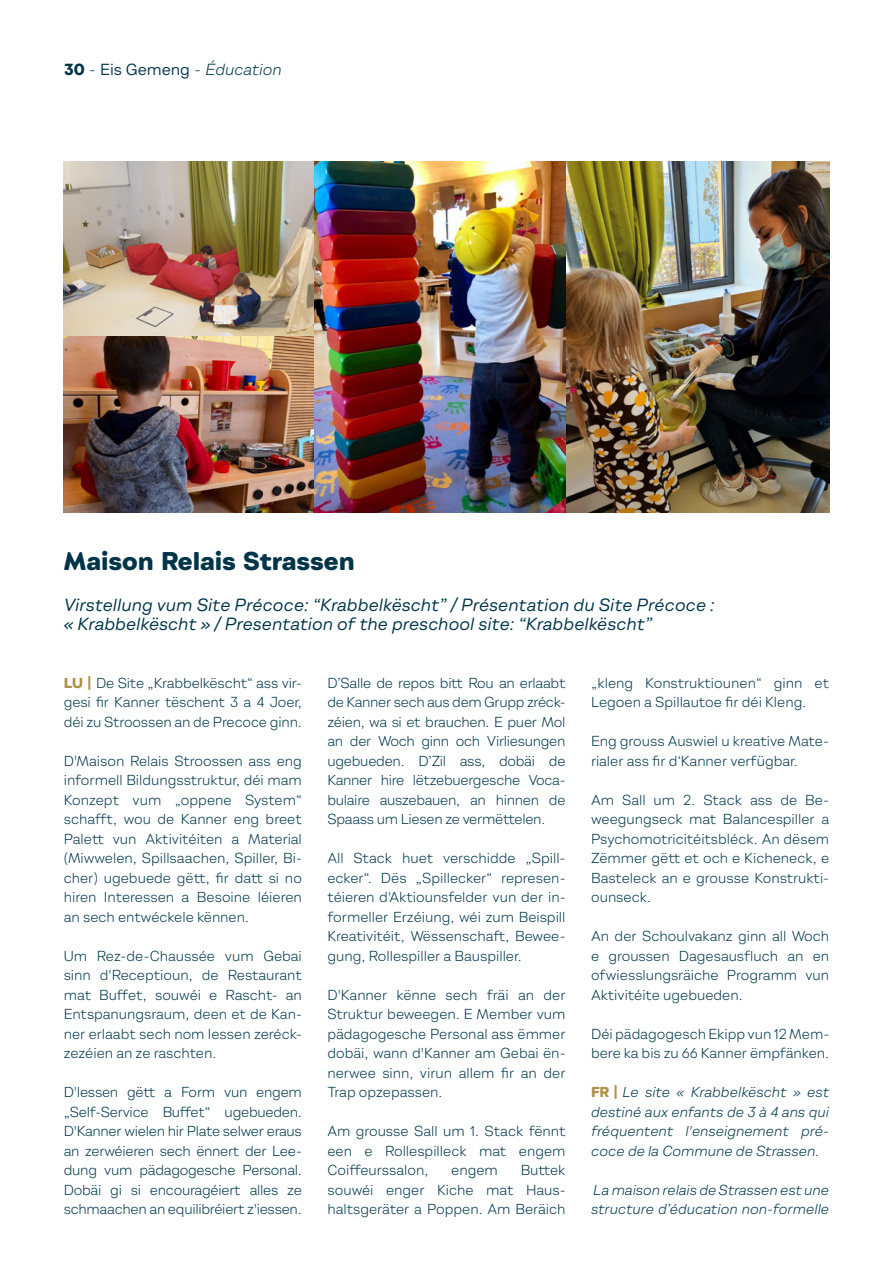
<style>
.page{position:relative;width:893px;height:1263px;background:#fff}
.page>*{position:absolute;margin:0;border:0;box-sizing:border-box;transform-origin:0 0}
.t1{font:800 24px "Montreux GS";letter-spacing:-.005em;color:#003549}
.t2{font:italic 16.5px/19.5px "Montreux GS";color:#003549}
.t3{font:15px "Montreux GS";color:#003549}
.t4{font:13.5px/19.5px "Montreux GS";letter-spacing:-.005em;color:#003549;text-align:justify}
.t5{font:italic 13.5px/19.5px "Montreux GS";color:#003549;text-align:justify}
.s1{font-weight:800}
.s2{font-style:inherit}
.s3{font-style:italic}
.s4{font-weight:800;color:#af9049}
.s5{font-weight:800;font-style:normal;color:#af9049}
</style>
<div class="page">
<img style="left:64px;top:161px;width:765px;height:351px">
<p class="t3" style="left:64px;top:61px;width:219px"><span class="s1">30</span> <span class="s2">-</span> Eis Gemeng <span class="s2">-</span> <span class="s3">Éducation</span></p>
<h1 class="t1" style="left:64px;top:545px;width:293px">Maison Relais Strassen</h1>
<p class="t2" style="left:64px;top:595px;width:653px">Virstellung vum Site Précoce: “Krabbelkëscht” / Présentation du Site Précoce : « Krabbelkëscht » / Presentation of the preschool site: “Krabbelkëscht”</p>
<p class="t4" style="left:64px;top:673px;width:240px"><span class="s4">LU |</span> De Site „Krabbelkëscht“ ass vir&shy;gesi fir Kanner tëschent 3 a 4 Joer, déi zu Stroossen an de Precoce ginn.</p>
<p class="t4" style="left:64px;top:751px;width:240px">D'Maison Relais Stroossen ass eng informell Bildungsstruktur, déi mam Konzept vum „oppene System“ schafft, wou de Kanner eng breet Palett vun Aktivitéiten a Material (Miwwelen, Spillsaachen, Spiller, Bi&shy;cher) ugebuede gëtt, fir datt si no hiren Interessen a Besoine léieren an sech entwéckele kënnen.</p>
<p class="t4" style="left:64px;top:946px;width:240px">Um Rez-de-Chaussée vum Gebai sinn d'Receptioun, de Restaurant mat Buffet, souwéi e Rascht- an Entspanungsraum, deen et de Kan&shy;ner erlaabt sech nom Iessen zeréck&shy;zezéien an ze raschten.</p>
<p class="t4" style="left:64px;top:1082px;width:240px">D'Iessen gëtt a Form vun engem „Self-Service Buffet“ ugebueden.<br>D'Kanner wielen hir Plate selwer eraus an zerwéieren sech ënnert der Lee&shy;dung vum pädagogesche Personal.<br>Dobäi gi si encouragéiert alles ze schmaachen an equilibréiert z'iessen.</p>
<p class="t4" style="left:327px;top:673px;width:240px">D’Salle de repos bitt Rou an erlaabt de Kanner sech aus dem Grupp zréck&shy;zéien, wa si et brauchen. E puer Mol an der Woch ginn och Virliesungen ugebueden. D’Zil ass, dobäi de Kanner hire lëtzebuergesche Voca&shy;bulaire auszebauen, an hinnen de Spaass um Liesen ze vermëttelen.</p>
<p class="t4" style="left:327px;top:848px;width:240px">All Stack huet verschidde „Spill&shy;ecker“. Dës „Spillecker“ represen&shy;téieren d'Aktiounsfelder vun der in&shy;formeller Erzéiung, wéi zum Beispill Kreativitéit, Wëssenschaft, Bewee&shy;gung, Rollespiller a Bauspiller.</p>
<p class="t4" style="left:327px;top:985px;width:240px">D'Kanner kënne sech fräi an der Struktur beweegen. E Member vum pädagogesche Personal ass ëmmer dobäi, wann d'Kanner am Gebai ën&shy;nerwee sinn, virun allem fir an der Trap opzepassen.</p>
<p class="t4" style="left:327px;top:1121px;width:240px">Am grousse Sall um 1. Stack fënnt een e Rollespilleck mat engem Coiffeurssalon,</p>
<p class="t4" style="left:327px;top:1160px;width:240px;text-indent:193px">Buttek souwéi enger Kiche mat Haus&shy;haltsgeräter a Poppen. Am Beräich</p>
<p class="t4" style="left:451px;top:1160px;width:48px">engem</p>
<p class="t4" style="left:591px;top:673px;width:240px">„kleng Konstruktiounen“ ginn et<br>Legoen a Spillautoe fir déi Kleng.</p>
<p class="t4" style="left:591px;top:731px;width:240px">Eng grouss Auswiel u kreative Mate&shy;rialer ass fir d‘Kanner verfügbar.</p>
<p class="t4" style="left:591px;top:790px;width:240px">Am Sall um 2. Stack ass de Be&shy;weegungseck mat Balancespiller a Psychomotricitéitsbléck. An dësem Zëmmer gëtt et och e Kicheneck, e Basteleck an e grousse Konstrukti&shy;ounseck.</p>
<p class="t4" style="left:591px;top:926px;width:240px">An der Schoulvakanz ginn all Woch e groussen Dagesausfluch an en ofwiesslungsräiche Programm vun Aktivitéite ugebueden.</p>
<p class="t4" style="left:591px;top:1024px;width:240px">Déi pädagogesch Ekipp vun 12 Mem&shy;bere ka bis zu 66 Kanner ëmpfänken.</p>
<p class="t5" style="left:591px;top:1082px;width:240px"><span class="s5">FR |</span> Le site « Krabbelkëscht » est destiné aux enfants de 3 à 4 ans qui fréquentent l'enseignement pré&shy;coce de la Commune de Strassen.</p>
<p class="t5" style="left:591px;top:1180px;width:240px">La maison relais de Strassen est une structure d’éducation non-formelle</p>
</div>
